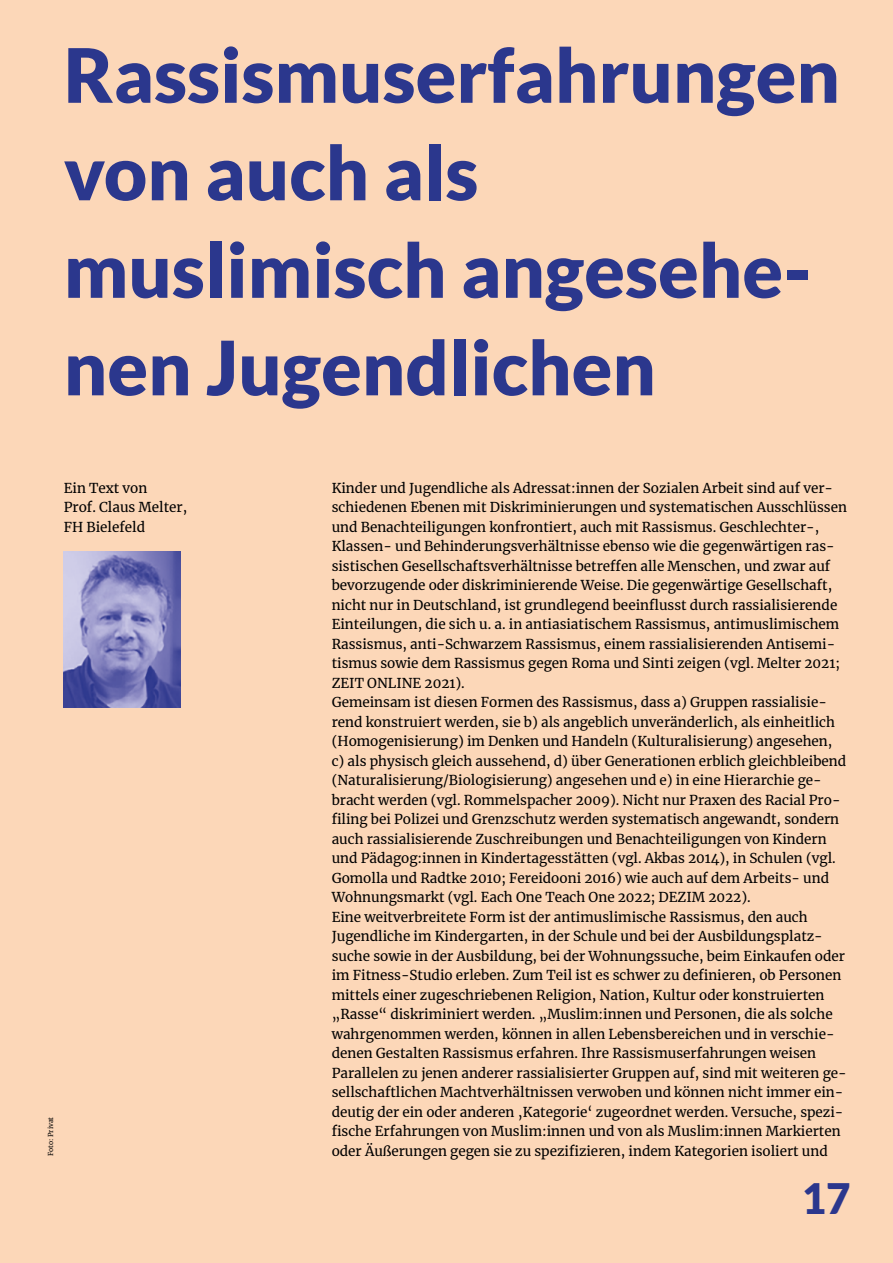
<style>
.page{position:relative;width:893px;height:1263px;background:#fcd7b8}
.page>*{position:absolute;margin:0;border:0;box-sizing:border-box;transform-origin:0 0}
.t1{font:900 75px/97.5px "Lato";color:#2b378d}
.t2{font:900 42px "Lato";color:#2b378d}
.Fließtext{font:13.5px/19.5px "Merriweather";color:#000}
.Fließtext-2{font:6.75px "Merriweather";color:#000}
</style>
<div class="page">
<img style="left:64px;top:551px;width:116px;height:156px">
<h1 class="t1" style="left:64px;top:25px;width:778px">Rassismuserfahrungen von auch als</h1>
<h1 class="t1" style="left:64px;top:220px;width:748px">muslimisch angesehe&shy;nen Jugendlichen</h1>
<p class="Fließtext" style="left:64px;top:478px;width:85px">Ein Text von</p>
<p class="Fließtext" style="left:64px;top:497px;width:125px">Prof. Claus Melter,</p>
<p class="Fließtext" style="left:64px;top:517px;width:83px">FH Bielefeld</p>
<p class="Fließtext-2" style="left:46px;top:1156px;width:41px;rotate:-90deg">Foto: Privat</p>
<p class="Fließtext" style="left:332px;top:478px;width:517px">Kinder und Jugendliche als Adressat:innen der Sozialen Arbeit sind auf ver&shy;schiedenen Ebenen mit Diskriminierungen und systematischen Ausschlüssen und Benachteiligungen konfrontiert, auch mit Rassismus. Geschlechter-, Klassen- und Behinderungsverhältnisse ebenso wie die gegenwärtigen ras&shy;sistischen Gesellschaftsverhältnisse betreffen alle Menschen, und zwar auf bevorzugende oder diskriminierende Weise. Die gegenwärtige Gesellschaft, nicht nur in Deutschland, ist grundlegend beeinflusst durch rassialisierende Einteilungen, die sich u. a. in antiasiatischem Rassismus, antimuslimischem Rassismus, anti-Schwarzem Rassismus, einem rassialisierenden Antisemi&shy;tismus sowie dem Rassismus gegen Roma und Sinti zeigen (vgl. Melter 2021; ZEIT ONLINE 2021).</p>
<p class="Fließtext" style="left:332px;top:692px;width:516px">Gemeinsam ist diesen Formen des Rassismus, dass a) Gruppen rassialisie&shy;rend konstruiert werden, sie b) als angeblich unveränderlich, als einheitlich (Homogenisierung) im Denken und Handeln (Kulturalisierung) angesehen, c) als physisch gleich aussehend, d) über Generationen erblich gleichbleibend (Naturalisierung/Biologisierung) angesehen und e) in eine Hierarchie ge&shy;bracht werden (vgl. Rommelspacher 2009). Nicht nur Praxen des Racial Pro&shy;filing bei Polizei und Grenzschutz werden systematisch angewandt, sondern auch rassialisierende Zuschreibungen und Benachteiligungen von Kindern und Pädagog:innen in Kindertagesstätten (vgl. Akbas 2014), in Schulen (vgl.<br>Gomolla und Radtke 2010; Fereidooni 2016) wie auch auf dem Arbeits- und Wohnungsmarkt (vgl. Each One Teach One 2022; DEZIM 2022).</p>
<p class="Fließtext" style="left:332px;top:907px;width:517px">Eine weitverbreitete Form ist der antimuslimische Rassismus, den auch Jugendliche im Kindergarten, in der Schule und bei der Ausbildungsplatz&shy;suche sowie in der Ausbildung, bei der Wohnungssuche, beim Einkaufen oder im Fitness-Studio erleben. Zum Teil ist es schwer zu definieren, ob Personen mittels einer zugeschriebenen Religion, Nation, Kultur oder konstruierten „Rasse“ diskriminiert werden. „Muslim:innen und Personen, die als solche wahrgenommen werden, können in allen Lebensbereichen und in verschie&shy;denen Gestalten Rassismus erfahren. Ihre Rassismuserfahrungen weisen Parallelen zu jenen anderer rassialisierter Gruppen auf, sind mit weiteren ge&shy;sellschaftlichen Machtverhältnissen verwoben und können nicht immer ein&shy;deutig der ein oder anderen ‚Kategorie‘ zugeordnet werden. Versuche, spezi&shy;fische Erfahrungen von Muslim:innen und von als Muslim:innen Markierten oder Äußerungen gegen sie zu spezifizieren, indem Kategorien isoliert und</p>
<h2 class="t2" style="left:802px;top:1174px;width:50px">17</h2>
</div>
